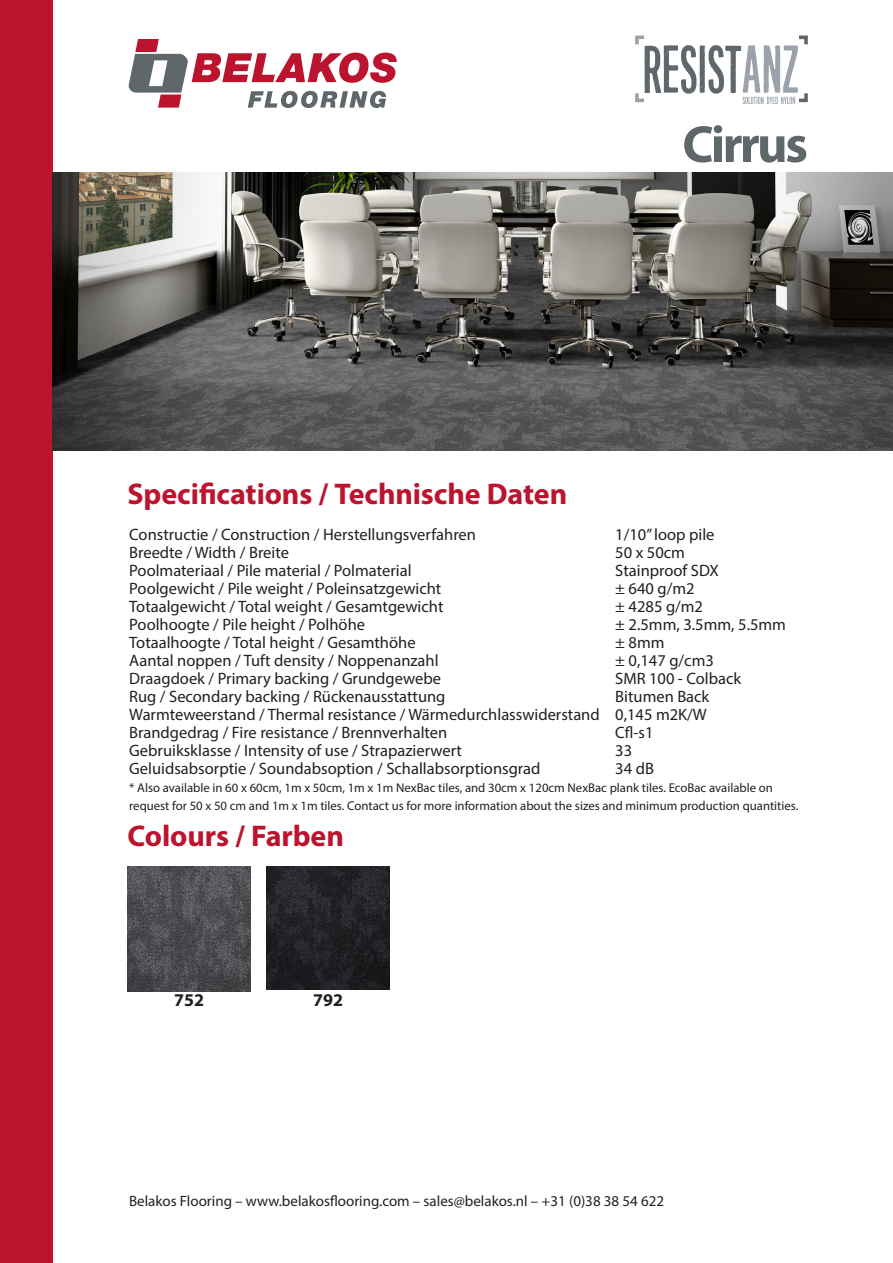
<style>
.page{position:relative;width:893px;height:1263px;background:#fff}
.page>*{position:absolute;margin:0;border:0;box-sizing:border-box;transform-origin:0 0}
.Productnaam_bovenaan{font:700 52.5px "Myriad Pro";letter-spacing:-.05em;color:#60676a}
.Kopjes{font:700 30px "Myriad Pro";letter-spacing:-.005em;color:#bc142f}
.Kleurnummers{font:700 18px "Myriad Pro";color:#231f20}
.Platte_tekst{font:16.5px "Myriad Pro";color:#231f20}
.Platte_tekst-2{font:15px "Myriad Pro";color:#231f20}
.Platte_tekst-3{font:12.75px/18px "Myriad Pro";color:#231f20}
</style>
<div class="page">
<svg style="left:128px;top:39px;width:269px;height:69px"></svg>
<img style="left:128px;top:866px;width:123px;height:125px">
<img style="left:266px;top:866px;width:124px;height:123px">
<div style="left:0;top:0;width:52px;height:1263px;background:#bc142f"></div>
<img style="left:52px;top:173px;width:841px;height:277px">
<svg style="left:635px;top:36px;width:173px;height:68px"></svg>
<p class="Productnaam_bovenaan" style="left:682px;top:110px;width:127px">Cirrus</p>
<p class="Kopjes" style="left:128px;top:474px;width:441px">Specifications / Technische Daten</p>
<p class="Platte_tekst" style="left:129px;top:524px;width:348px">Constructie / Construction / Herstellungsverfahren</p>
<p class="Platte_tekst" style="left:615px;top:524px;width:101px">1/10” loop pile</p>
<p class="Platte_tekst" style="left:129px;top:542px;width:161px">Breedte / Width / Breite</p>
<p class="Platte_tekst" style="left:615px;top:542px;width:71px">50 x 50cm</p>
<p class="Platte_tekst" style="left:129px;top:560px;width:284px">Poolmateriaal / Pile material / Polmaterial</p>
<p class="Platte_tekst" style="left:615px;top:560px;width:105px">Stainproof SDX</p>
<p class="Platte_tekst" style="left:129px;top:578px;width:314px">Poolgewicht / Pile weight / Poleinsatzgewicht</p>
<p class="Platte_tekst" style="left:615px;top:578px;width:81px">± 640 g/m2</p>
<p class="Platte_tekst" style="left:129px;top:596px;width:316px">Totaalgewicht / Total weight / Gesamtgewicht</p>
<p class="Platte_tekst" style="left:615px;top:596px;width:89px">± 4285 g/m2</p>
<p class="Platte_tekst" style="left:129px;top:614px;width:237px">Poolhoogte / Pile height / Polhöhe</p>
<p class="Platte_tekst" style="left:615px;top:614px;width:172px">± 2.5mm, 3.5mm, 5.5mm</p>
<p class="Platte_tekst" style="left:129px;top:632px;width:288px">Totaalhoogte / Total height / Gesamthöhe</p>
<p class="Platte_tekst" style="left:615px;top:632px;width:51px">± 8mm</p>
<p class="Platte_tekst" style="left:129px;top:650px;width:311px">Aantal noppen / Tuft density / Noppenanzahl</p>
<p class="Platte_tekst" style="left:615px;top:650px;width:100px">± 0,147 g/cm3</p>
<p class="Platte_tekst" style="left:129px;top:668px;width:313px">Draagdoek / Primary backing / Grundgewebe</p>
<p class="Platte_tekst" style="left:615px;top:668px;width:128px">SMR 100 - Colback</p>
<p class="Platte_tekst" style="left:129px;top:686px;width:318px">Rug / Secondary backing / Rückenausstattung</p>
<p class="Platte_tekst" style="left:615px;top:686px;width:96px">Bitumen Back</p>
<p class="Platte_tekst" style="left:129px;top:704px;width:579px">Warmteweerstand / Thermal resistance / Wärmedurchlasswiderstand 0,145 m2K/W</p>
<p class="Platte_tekst" style="left:129px;top:722px;width:320px">Brandgedrag / Fire resistance / Brennverhalten</p>
<p class="Platte_tekst" style="left:615px;top:722px;width:40px">Cfl-s1</p>
<p class="Platte_tekst" style="left:129px;top:740px;width:334px">Gebruiksklasse / Intensity of use / Strapazierwert</p>
<p class="Platte_tekst" style="left:615px;top:740px;width:18px">33</p>
<p class="Platte_tekst" style="left:129px;top:758px;width:413px">Geluidsabsorptie / Soundabsoption / Schallabsorptionsgrad</p>
<p class="Platte_tekst" style="left:615px;top:758px;width:40px">34 dB</p>
<p class="Platte_tekst-3" style="left:129px;top:779px;width:671px">* Also available in 60 x 60cm, 1m x 50cm, 1m x 1m NexBac tiles, and 30cm x 120cm NexBac plank tiles. EcoBac available on request for 50 x 50 cm and 1m x 1m tiles. Contact us for more information about the sizes and minimum production quantities.</p>
<p class="Kopjes" style="left:128px;top:816px;width:218px">Colours / Farben</p>
<p class="Kleurnummers" style="left:174px;top:988px;width:31px">752</p>
<p class="Kleurnummers" style="left:313px;top:988px;width:31px">792</p>
<p class="Platte_tekst-2" style="left:129px;top:1192px;width:537px">Belakos Flooring – www.belakosflooring.com – sales@belakos.nl – +31 (0)38 38 54 622</p>
</div>
